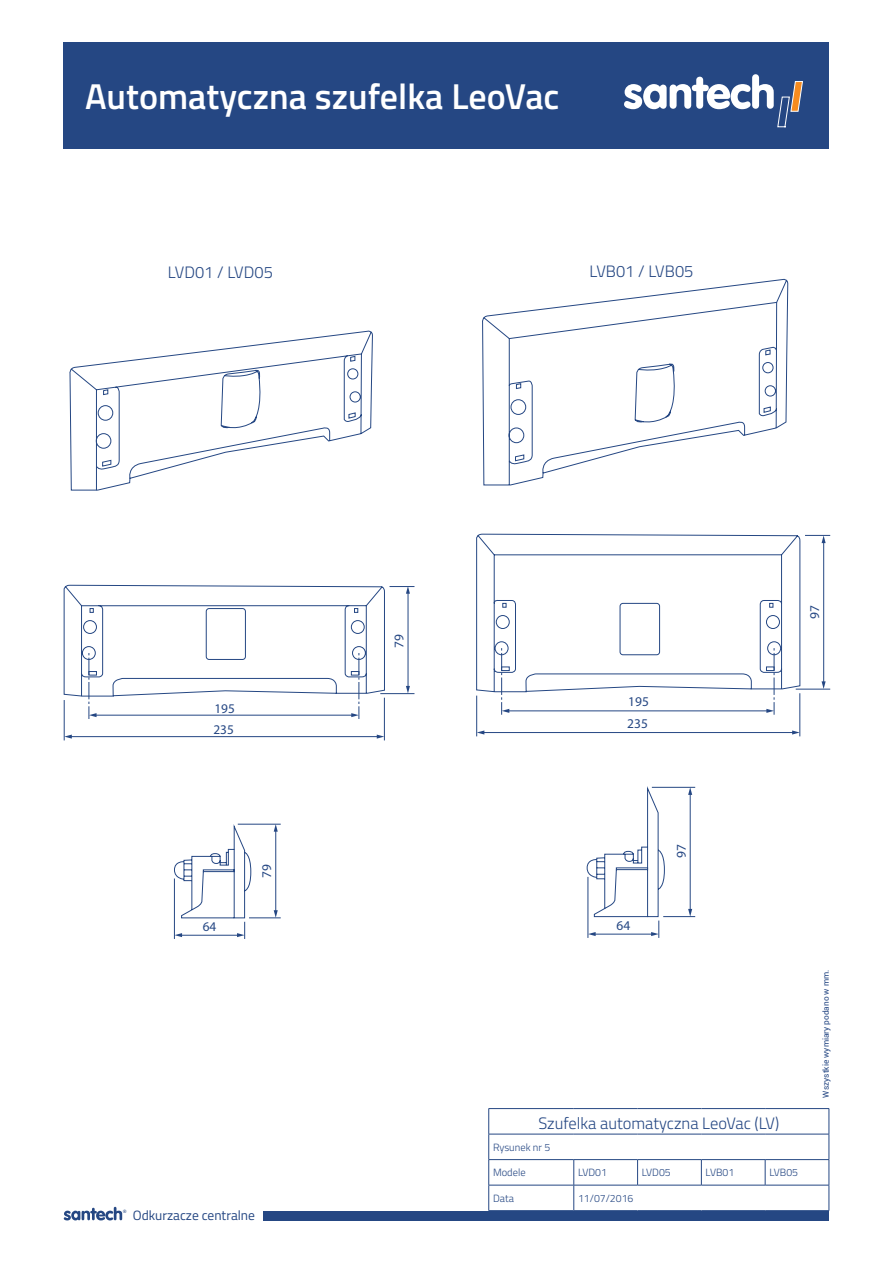
<style>
.page{position:relative;width:893px;height:1263px;background:#fff}
.page>*{position:absolute;margin:0;border:0;box-sizing:border-box;transform-origin:0 0}
.tytuł_główny{font:600 36px "Titillium Web";color:#fff}
.treść{font:300 16.5px "Titillium Web";color:#254783}
.t1{font:13.5px "Titillium Web";color:#254783}
.t2{font:13.35px/21.5px "Myriad Pro";color:#254783}
.treść-2{font:300 10.5px "Titillium Web";color:#254783}
.t3{font:8.25px "Roboto";color:#254783}
.t4{font:6.15px "Titillium Web";color:#254783}
</style>
<div class="page">
<svg style="left:64px;top:1207px;width:58px;height:13px"></svg>
<div style="left:264px;top:1211px;width:565px;height:9px;background:#254783"></div>
<div style="left:64px;top:43px;width:765px;height:106px;background:#254783"></div>
<svg style="left:624px;top:74px;width:179px;height:53px"></svg>
<hr style="left:488px;top:1108px;width:86px;height:1px;background:#254783">
<hr style="left:574px;top:1108px;width:64px;height:1px;background:#254783">
<hr style="left:638px;top:1108px;width:63px;height:1px;background:#254783">
<hr style="left:701px;top:1108px;width:64px;height:1px;background:#254783">
<hr style="left:765px;top:1108px;width:64px;height:1px;background:#254783">
<hr style="left:488px;top:1134px;width:86px;height:1px;background:#254783">
<hr style="left:574px;top:1134px;width:64px;height:1px;background:#254783">
<hr style="left:638px;top:1134px;width:63px;height:1px;background:#254783">
<hr style="left:701px;top:1134px;width:64px;height:1px;background:#254783">
<hr style="left:765px;top:1134px;width:64px;height:1px;background:#254783">
<hr style="left:488px;top:1159px;width:86px;height:1px;background:#254783">
<hr style="left:574px;top:1159px;width:64px;height:1px;background:#254783">
<hr style="left:638px;top:1159px;width:63px;height:1px;background:#254783">
<svg style="left:637px;top:1160px;width:1px;height:25px"></svg>
<hr style="left:701px;top:1159px;width:64px;height:1px;background:#254783">
<svg style="left:701px;top:1160px;width:1px;height:25px"></svg>
<hr style="left:765px;top:1159px;width:64px;height:1px;background:#254783">
<svg style="left:765px;top:1160px;width:1px;height:25px"></svg>
<hr style="left:488px;top:1185px;width:86px;height:1px;background:#254783">
<svg style="left:488px;top:1109px;width:1px;height:101px"></svg>
<hr style="left:574px;top:1185px;width:64px;height:1px;background:#254783">
<svg style="left:573px;top:1160px;width:1px;height:50px"></svg>
<hr style="left:638px;top:1185px;width:63px;height:1px;background:#254783">
<hr style="left:701px;top:1185px;width:64px;height:1px;background:#254783">
<hr style="left:765px;top:1185px;width:64px;height:1px;background:#254783">
<svg style="left:829px;top:1109px;width:1px;height:101px"></svg>
<hr style="left:488px;top:1210px;width:86px;height:1px;background:#254783">
<hr style="left:574px;top:1210px;width:64px;height:1px;background:#254783">
<hr style="left:638px;top:1210px;width:63px;height:1px;background:#254783">
<hr style="left:701px;top:1210px;width:64px;height:1px;background:#254783">
<hr style="left:765px;top:1210px;width:64px;height:1px;background:#254783">
<hr style="left:408px;top:592px;width:1px;height:95px;background:#254783">
<svg style="left:406px;top:686px;width:4px;height:7px"></svg>
<hr style="left:380px;top:693px;width:34px;height:1px;background:#254783">
<svg style="left:389px;top:586px;width:25px;height:8px"></svg>
<hr style="left:181px;top:935px;width:57px;height:1px;background:#254783">
<svg style="left:175px;top:933px;width:7px;height:4px"></svg>
<hr style="left:174px;top:878px;width:1px;height:61px;background:#254783">
<svg style="left:237px;top:922px;width:8px;height:17px"></svg>
<svg style="left:63px;top:331px;width:322px;height:587px"></svg>
<hr style="left:823px;top:542px;width:1px;height:141px;background:#254783">
<svg style="left:822px;top:681px;width:4px;height:8px"></svg>
<hr style="left:796px;top:689px;width:34px;height:1px;background:#254783">
<svg style="left:805px;top:535px;width:25px;height:8px"></svg>
<hr style="left:508px;top:711px;width:260px;height:1px;background:#254783">
<svg style="left:501px;top:692px;width:8px;height:23px"></svg>
<hr style="left:483px;top:732px;width:310px;height:1px;background:#254783">
<svg style="left:477px;top:730px;width:7px;height:4px"></svg>
<svg style="left:792px;top:730px;width:8px;height:4px"></svg>
<hr style="left:476px;top:696px;width:1px;height:40px;background:#254783">
<hr style="left:800px;top:693px;width:1px;height:43px;background:#254783">
<svg style="left:476px;top:279px;width:325px;height:413px"></svg>
<hr style="left:652px;top:787px;width:43px;height:1px;background:#254783">
<hr style="left:690px;top:793px;width:1px;height:117px;background:#254783">
<svg style="left:688px;top:909px;width:4px;height:7px"></svg>
<svg style="left:688px;top:787px;width:4px;height:8px"></svg>
<hr style="left:663px;top:916px;width:32px;height:1px;background:#254783">
<svg style="left:586px;top:786px;width:79px;height:152px"></svg>
<svg style="left:766px;top:648px;width:9px;height:67px"></svg>
<p class="tytuł_główny" style="left:85px;top:69px;width:476px">Automatyczna szufelka LeoVac</p>
<p class="treść" style="left:168px;top:260px;width:107px">LVD01 / LVD05</p>
<p class="treść" style="left:589px;top:259px;width:106px">LVB01 / LVB05</p>
<p class="t2" style="left:213px;top:697px;width:23px">195<br>235</p>
<p class="t2" style="left:203px;top:915px;width:15px">64</p>
<p class="t2" style="left:256px;top:877px;width:15px;rotate:-90deg">79</p>
<p class="t4" style="left:123px;top:1207px;width:5px">®</p>
<p class="t1" style="left:133px;top:1206px;width:124px">Odkurzacze centralne</p>
<p class="t2" style="left:388px;top:648px;width:15px;rotate:-90deg">79</p>
<p class="t2" style="left:627px;top:691px;width:23px">195<br>235</p>
<p class="t2" style="left:804px;top:619px;width:15px;rotate:-90deg">97</p>
<p class="t2" style="left:670px;top:858px;width:15px;rotate:-90deg">97</p>
<p class="t2" style="left:616px;top:914px;width:15px">64</p>
<p class="treść" style="left:538px;top:1111px;width:242px">Szufelka automatyczna LeoVac (LV)</p>
<p class="treść-2" style="left:493px;top:1139px;width:59px">Rysunek nr 5</p>
<p class="treść-2" style="left:493px;top:1165px;width:34px">Modele</p>
<p class="treść-2" style="left:578px;top:1165px;width:31px">LVD01</p>
<p class="treść-2" style="left:642px;top:1165px;width:31px">LVD05</p>
<p class="treść-2" style="left:706px;top:1165px;width:30px">LVB01</p>
<p class="treść-2" style="left:769px;top:1165px;width:30px">LVB05</p>
<p class="treść-2" style="left:493px;top:1190px;width:22px">Data</p>
<p class="treść-2" style="left:578px;top:1190px;width:57px">11/07/2016</p>
<p class="t3" style="left:820px;top:1098px;width:130px;rotate:-90deg">Wszystkie wymiary podano w mm.</p>
</div>
